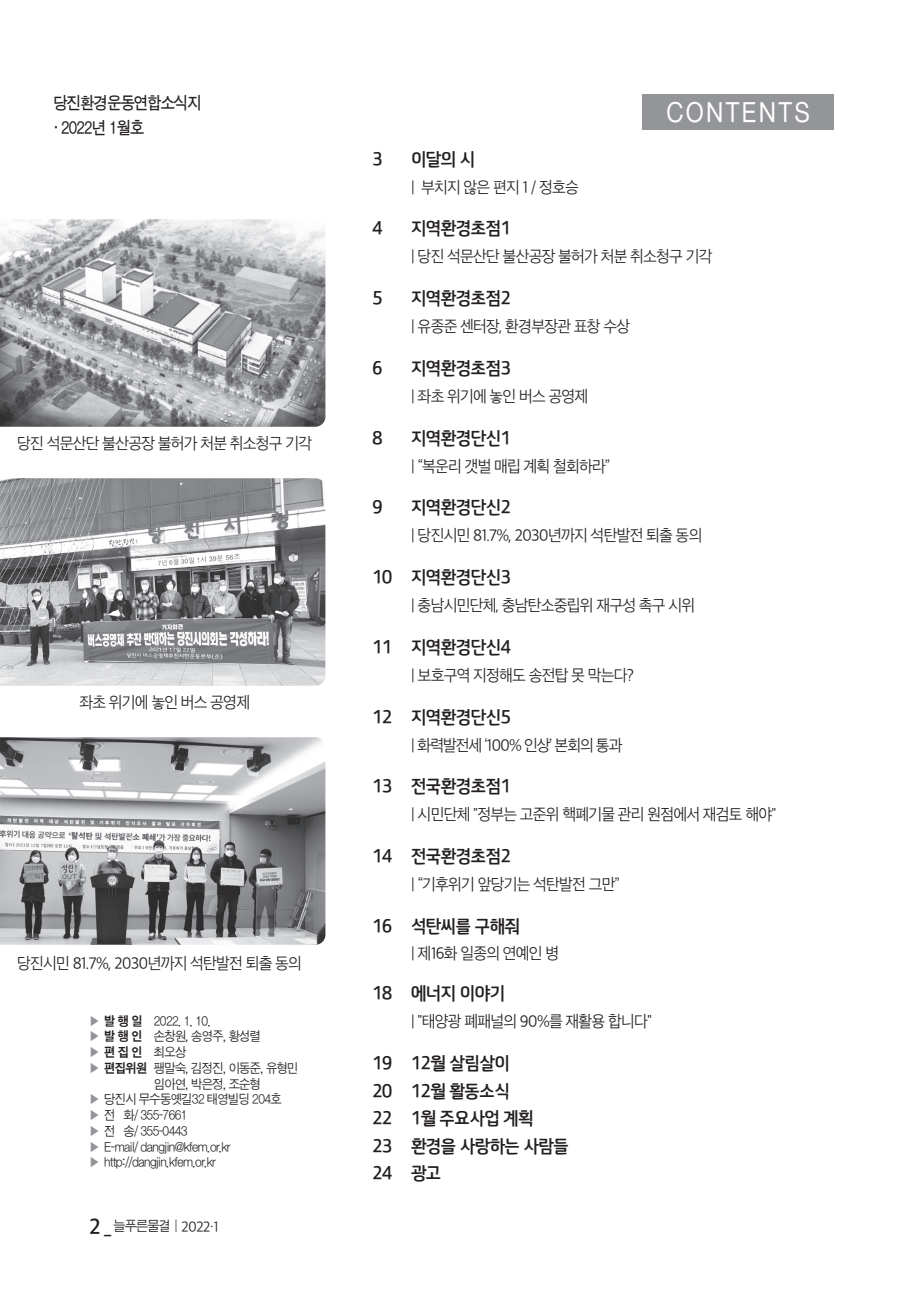
<style>
.page{position:relative;width:923px;height:1290px;background:#fff}
.page>*{position:absolute;margin:0;border:0;box-sizing:border-box;transform-origin:0 0}
.t1{font:28px "SD Gothic b Md";letter-spacing:.09em;color:#fff;scale:.9 1}
.t2{font:17.5px/27.5px "SD Ongothic";letter-spacing:-.05em;color:#231f20;scale:.95 1}
.t3{font:17.5px/24.5px "SD Gothic b Md";letter-spacing:-.05em;color:#231f20;scale:.9 1}
.t4{font:15.75px "SD Gothic Neoa c Lt";letter-spacing:-.05em;color:#231f20;scale:.95 1}
.t5{font:15.75px "SD Gothic Neoa c Lt";letter-spacing:-.07em;color:#231f20;scale:.95 1}
.t6{font:14px "SD Gothic a Lt";letter-spacing:-.05em;color:#231f20;scale:.95 1}
.t7{font:13.12px/15.8px "SD Gothic a Lt";letter-spacing:-.05em;color:#231f20;scale:.95 1}
.t8{font:13.12px "SD Gothic c Bd";color:#231f20;scale:.95 1}
.s1{color:#939598}
.s2{font-family:"SD Gothic c Bd"}
.s3{font-family:"SD Gothic a Lt";color:#939598}
.s4{font-family:"SD Gothic a Lt"}
.s5{font-family:"SD Gothic Neoa f Sm";font-size:21px}
.s6{font-family:"SD Gothic Neoa c Lt"}
</style>
<div class="page">
<div style="left:642px;top:94px;width:191px;height:36px;background:#939598"></div>
<img style="left:0;top:219px;width:325px;height:208px">
<img style="left:0;top:478px;width:325px;height:208px">
<img style="left:0;top:737px;width:325px;height:208px">
<p class="t3" style="left:54px;top:91px;width:166px">당진환경운동연합소식지 · 2022년 1월호</p>
<h1 class="t1" style="left:666px;top:98px;width:161px">CONTENTS</h1>
<p class="t4" style="left:17px;top:435px;width:312px">당진 석문산단 불산공장 불허가 처분 취소청구 기각</p>
<p class="t4" style="left:79px;top:694px;width:181px">좌초 위기에 놓인 버스 공영제</p>
<p class="t4" style="left:17px;top:956px;width:301px">당진시민 81.7%, 2030년까지 석탄발전 퇴출 동의</p>
<p class="t7" style="left:89px;top:1013px;width:182px"><span class="s1">▶</span> <span class="s2">발 행 일</span> 2022. 1. 10.<br><span class="s1">▶</span> <span class="s2">발 행 인</span> 손창원, 송영주, 황성렬</p>
<p class="t8" style="left:89px;top:1045px;width:104px"><span class="s3">▶</span> 편 집 인 <span class="s4">최오상</span></p>
<p class="t7" style="left:89px;top:1060px;width:222px"><span class="s1">▶</span> <span class="s2">편집위원</span> 팽말숙, 김정진, 이동준, 유형민</p>
<p class="t7" style="left:154px;top:1076px;width:114px">임아연, 박은정, 조순형</p>
<p class="t7" style="left:89px;top:1091px;width:204px"><span class="s1">▶</span> 당진시 무수동옛길32 태영빌딩 204호</p>
<p class="t7" style="left:89px;top:1107px;width:105px"><span class="s1">▶</span> 전 화/ 355-7661</p>
<p class="t7" style="left:89px;top:1123px;width:105px"><span class="s1">▶</span> 전 송/ 355-0443</p>
<p class="t7" style="left:89px;top:1139px;width:150px"><span class="s1">▶</span> E-mail/ dangjin@kfem.or.kr</p>
<p class="t7" style="left:89px;top:1154px;width:135px"><span class="s1">▶</span> http://dangjin.kfem.or.kr</p>
<p class="t6" style="left:89px;top:1219px;width:138px"><span class="s5">2 _</span> 늘푸른물결｜<span class="s6">2022·1</span></p>
<p class="t2" style="left:372px;top:146px;width:13px">3</p>
<p class="t2" style="left:411px;top:146px;width:69px">이달의 시</p>
<p class="t4" style="left:411px;top:179px;width:179px">| 부치지 않은 편지 1 / 정호승</p>
<p class="t2" style="left:372px;top:216px;width:13px">4</p>
<p class="t2" style="left:411px;top:216px;width:107px">지역환경초점1</p>
<p class="t4" style="left:411px;top:249px;width:319px">| 당진 석문산단 불산공장 불허가 처분 취소청구 기각</p>
<p class="t2" style="left:372px;top:285px;width:13px">5</p>
<p class="t2" style="left:411px;top:285px;width:107px">지역환경초점2</p>
<p class="t4" style="left:411px;top:318px;width:232px">| 유종준 센터장, 환경부장관 표창 수상</p>
<p class="t2" style="left:372px;top:355px;width:13px">6</p>
<p class="t2" style="left:411px;top:355px;width:107px">지역환경초점3</p>
<p class="t4" style="left:411px;top:388px;width:189px">| 좌초 위기에 놓인 버스 공영제</p>
<p class="t2" style="left:372px;top:425px;width:13px">8</p>
<p class="t2" style="left:411px;top:425px;width:107px">지역환경단신1</p>
<p class="t4" style="left:411px;top:458px;width:212px">| “복운리 갯벌 매립 계획 철회하라”</p>
<p class="t2" style="left:372px;top:495px;width:13px">9</p>
<p class="t2" style="left:411px;top:495px;width:107px">지역환경단신2</p>
<p class="t4" style="left:411px;top:528px;width:309px">| 당진시민 81.7%, 2030년까지 석탄발전 퇴출 동의</p>
<p class="t2" style="left:372px;top:564px;width:148px">10 지역환경단신3</p>
<p class="t4" style="left:411px;top:597px;width:301px">| 충남시민단체, 충남탄소중립위 재구성 촉구 시위</p>
<p class="t2" style="left:372px;top:634px;width:148px">11 지역환경단신4</p>
<p class="t4" style="left:411px;top:667px;width:236px">| 보호구역 지정해도 송전탑 못 막는다?</p>
<p class="t2" style="left:372px;top:704px;width:148px">12 지역환경단신5</p>
<p class="t5" style="left:411px;top:737px;width:224px">| 화력발전세 ‘100% 인상’ 본회의 통과</p>
<p class="t2" style="left:372px;top:773px;width:148px">13 전국환경초점1</p>
<p class="t4" style="left:411px;top:807px;width:386px">| 시민단체 "정부는 고준위 핵폐기물 관리 원점에서 재검토 해야"</p>
<p class="t2" style="left:372px;top:843px;width:148px">14 전국환경초점2</p>
<p class="t4" style="left:411px;top:876px;width:222px">| “기후위기 앞당기는 석탄발전 그만”</p>
<p class="t2" style="left:372px;top:913px;width:157px">16 석탄씨를 구해줘</p>
<p class="t4" style="left:411px;top:945px;width:158px">| 제16화 일종의 연예인 병</p>
<p class="t2" style="left:372px;top:980px;width:141px">18 에너지 이야기</p>
<p class="t4" style="left:411px;top:1014px;width:256px">| "태양광 폐패널의 90%를 재활용 합니다"</p>
<p class="t2" style="left:372px;top:1050px;width:208px">19 12월 살림살이<br>20 12월 활동소식<br>22 1월 주요사업 계획<br>23 환경을 사랑하는 사람들<br>24 광고</p>
</div>
